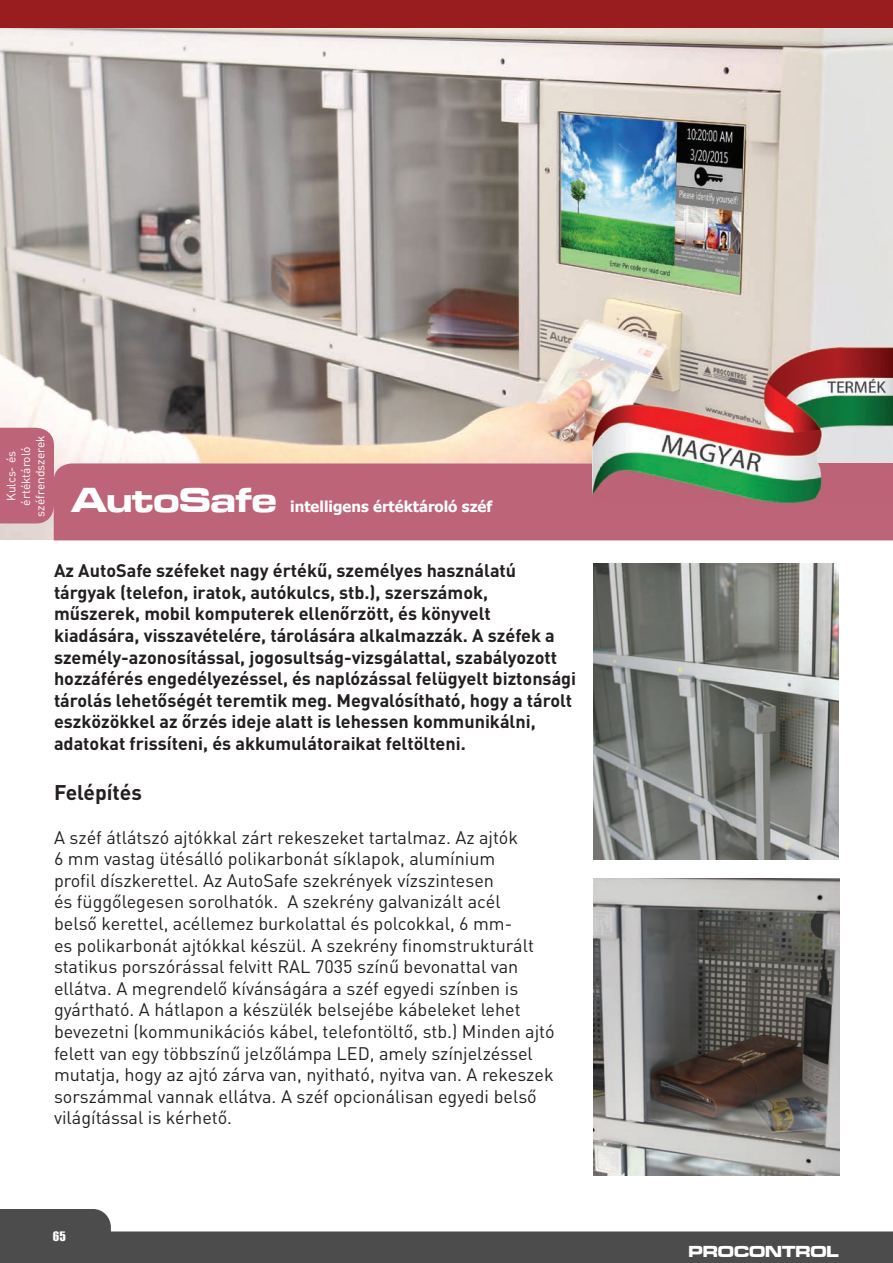
<style>
.page{position:relative;width:893px;height:1263px;background:#fff}
.page>*{position:absolute;margin:0;border:0;box-sizing:border-box;transform-origin:0 0}
.t1{font:36px "Microgramma D Bold Exte";color:#fff}
.t2{font:700 21px "DIN Pro";color:#231f20}
.t3{font:18px/21.6px "DIN Pro";color:#231f20}
.t4{font:700 18px/21.6px "DIN Pro";color:#231f20}
.t5{font:16.5px "Microgramma DEE Bold Exte";color:#fff}
.t6{font:700 15px "Tahoma";color:#fff}
.t7{font:12px/14.4px "DIN Pro";color:#fff;text-align:center}
.t8{font:12px "Impact";color:#fff}
</style>
<div class="page">
<img style="left:593px;top:563px;width:246px;height:297px">
<img style="left:593px;top:878px;width:247px;height:298px">
<img style="left:0;top:28px;width:893px;height:512px">
<svg style="left:0;top:1209px;width:893px;height:54px;fill:#4c4c4d"></svg>
<div style="left:0;top:0;width:893px;height:28px;background:#991c1f"></div>
<div style="left:54px;top:463px;width:839px;height:77px;background:#bd6478"></div>
<img style="left:592px;top:348px;width:301px;height:154px">
<div style="left:0;top:428px;width:54px;height:95px;background:#bd6478"></div>
<p class="t7" style="left:4px;top:517px;width:83px;rotate:-90deg">Kulcs- és értéktároló széfrendszerek</p>
<h1 class="t1" style="left:71px;top:475px;width:207px">AutoSafe</h1>
<p class="t6" style="left:290px;top:496px;width:203px">intelligens értéktároló széf</p>
<p class="t4" style="left:54px;top:559px;width:524px">Az AutoSafe széfeket nagy értékű, személyes használatú tárgyak (telefon, iratok, autókulcs, stb.), szerszámok, műszerek, mobil komputerek ellenőrzött, és könyvelt kiadására, visszavételére, tárolására alkalmazzák. A széfek a személy-azonosítással, jogosultság-vizsgálattal, szabályozott hozzáférés engedélyezéssel, és naplózással felügyelt biztonsági tárolás lehetőségét teremtik meg. Megvalósítható, hogy a tárolt eszközökkel az őrzés ideje alatt is lehessen kommunikálni, adatokat frissíteni, és akkumulátoraikat feltölteni.</p>
<p class="t2" style="left:54px;top:778px;width:89px">Felépítés</p>
<p class="t3" style="left:54px;top:826px;width:502px">A széf átlátszó ajtókkal zárt rekeszeket tartalmaz. Az ajtók<br>6 mm vastag ütésálló polikarbonát síklapok, alumínium<br>profil díszkerettel. Az AutoSafe szekrények vízszintesen<br>és függőlegesen sorolhatók. A szekrény galvanizált acél<br>belső kerettel, acéllemez burkolattal és polcokkal, 6 mm-<br>es polikarbonát ajtókkal készül. A szekrény finomstrukturált statikus porszórással felvitt RAL 7035 színű bevonattal van ellátva. A megrendelő kívánságára a széf egyedi színben is gyártható. A hátlapon a készülék belsejébe kábeleket lehet bevezetni (kommunikációs kábel, telefontöltő, stb.) Minden ajtó felett van egy többszínű jelzőlámpa LED, amely színjelzéssel mutatja, hogy az ajtó zárva van, nyitható, nyitva van. A rekeszek sorszámmal vannak ellátva. A széf opcionálisan egyedi belső világítással is kérhető.</p>
<p class="t8" style="left:53px;top:1227px;width:14px">65</p>
<p class="t5" style="left:689px;top:1240px;width:152px">PROCONTROL</p>
</div>
